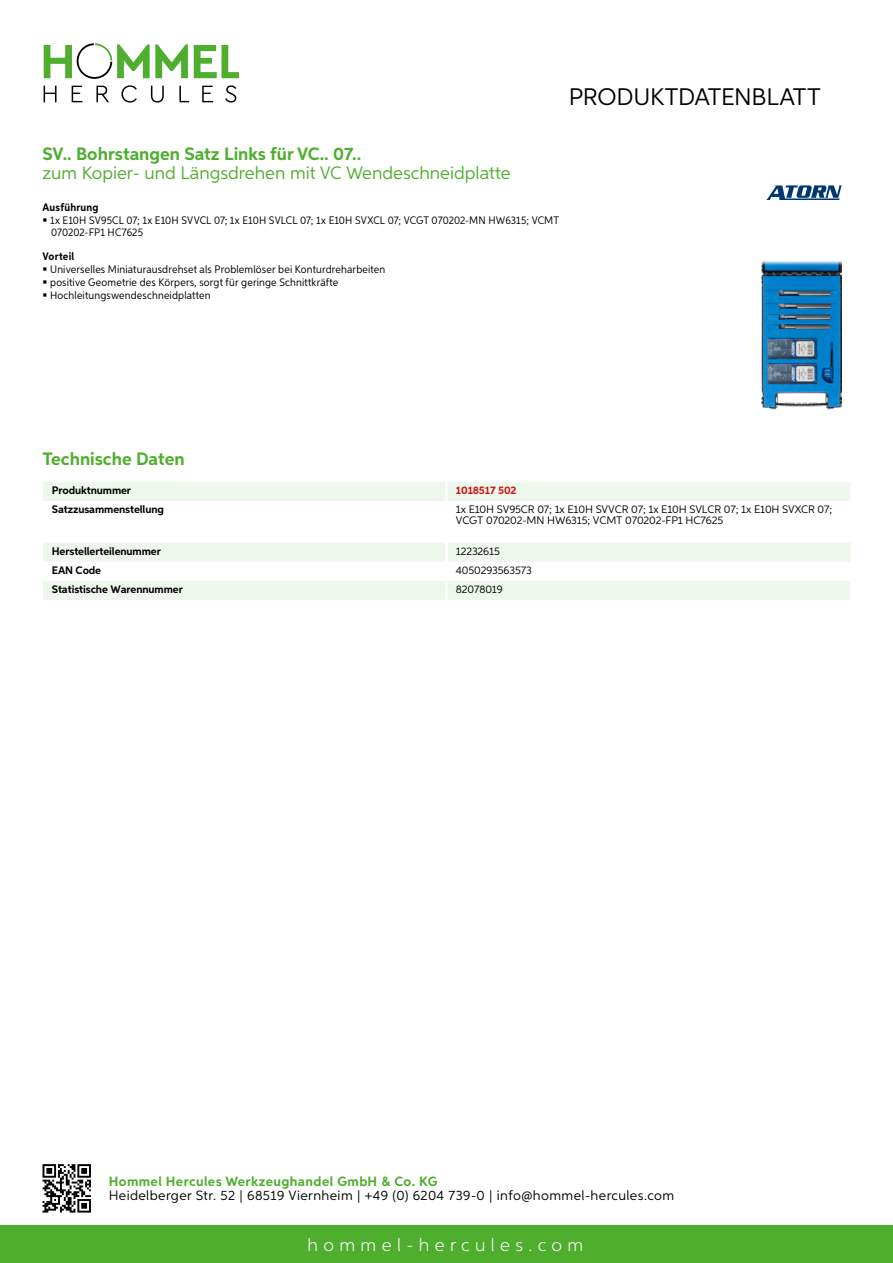
<style>
.page{position:relative;width:893px;height:1263px;background:#fff}
.page>*{position:absolute;margin:0;border:0;box-sizing:border-box;transform-origin:0 0}
.t1{font:24px "Aspira";letter-spacing:-.01em;color:#000}
.t2{font:700 18px "Aspira";color:#50ae2f}
.t3{font:18px "Aspira";color:#50ae2f}
.t4{font:300 18px "Aspira";letter-spacing:.3em;color:#fff}
.t5{font:13.5px "Aspira";letter-spacing:.03em;color:#000}
.t6{font:700 13.5px "Aspira";letter-spacing:.03em;color:#50ae2f}
.t7{font:10.95px/12.8px "Aspira Nar";letter-spacing:.015em;color:#000}
.t8{font:10.95px/10.9px "Aspira";letter-spacing:-.01em;color:#000}
.t9{font:700 10.95px "Aspira";letter-spacing:-.01em;color:#000}
.t10{font:700 10.95px "Aspira Nar";letter-spacing:.02em;color:#000}
.t11{font:700 10.95px "Aspira";letter-spacing:-.01em;color:#cd1013}
</style>
<div class="page">
<div style="left:0;top:1226px;width:893px;height:37px;background:#50ae2f"></div>
<svg style="left:43px;top:1164px;width:48px;height:48px"></svg>
<svg style="left:194px;top:45px;width:45px;height:33px"></svg>
<svg style="left:44px;top:43px;width:144px;height:36px"></svg>
<svg style="left:44px;top:86px;width:13px;height:16px"></svg>
<svg style="left:72px;top:86px;width:10px;height:16px"></svg>
<svg style="left:96px;top:86px;width:13px;height:16px"></svg>
<svg style="left:121px;top:85px;width:16px;height:18px"></svg>
<svg style="left:151px;top:86px;width:13px;height:17px"></svg>
<svg style="left:179px;top:86px;width:10px;height:16px"></svg>
<svg style="left:202px;top:86px;width:11px;height:16px"></svg>
<svg style="left:225px;top:85px;width:11px;height:18px"></svg>
<div style="left:43px;top:482px;width:807px;height:19px;background:#eef7eb"></div>
<svg style="left:43px;top:543px;width:807px;height:57px"></svg>
<hr style="left:445px;top:581px;width:3px;height:19px;background:#fff">
<img style="left:761px;top:261px;width:81px;height:148px">
<svg style="left:766px;top:185px;width:76px;height:15px"></svg>
<h1 class="t1" style="left:569px;top:82px;width:253px">Produktdatenblatt</h1>
<h2 class="t2" style="left:43px;top:142px;width:320px">SV.. Bohrstangen Satz Links für VC.. 07..</h2>
<h2 class="t3" style="left:43px;top:162px;width:470px">zum Kopier- und Längsdrehen mit VC Wendeschneidplatte</h2>
<p class="t10" style="left:43px;top:201px;width:58px">Ausführung</p>
<p class="t7" style="left:50px;top:214px;width:510px;line-height:12px">1x E10H SV95CL 07; 1x E10H SVVCL 07; 1x E10H SVLCL 07; 1x E10H SVXCL 07; VCGT 070202-MN HW6315; VCMT<br>070202-FP1 HC7625</p>
<p class="t10" style="left:43px;top:250px;width:33px">Vorteil</p>
<p class="t7" style="left:50px;top:263px;width:337px">Universelles Miniaturausdrehset als Problemlöser bei Konturdreharbeiten positive Geometrie des Körpers, sorgt für geringe Schnittkräfte<br>Hochleitungswendeschneidplatten</p>
<h2 class="t2" style="left:43px;top:448px;width:144px">Technische Daten</h2>
<p class="t9" style="left:52px;top:483px;width:81px">Produktnummer</p>
<p class="t11" style="left:456px;top:483px;width:62px">1018517 502</p>
<p class="t9" style="left:52px;top:502px;width:114px">Satzzusammenstellung</p>
<p class="t8" style="left:456px;top:503px;width:378px">1x E10H SV95CR 07; 1x E10H SVVCR 07; 1x E10H SVLCR 07; 1x E10H SVXCR 07;<br>VCGT 070202-MN HW6315; VCMT 070202-FP1 HC7625</p>
<p class="t9" style="left:52px;top:544px;width:111px">Herstellerteilenummer</p>
<p class="t8" style="left:456px;top:545px;width:46px">12232615</p>
<p class="t9" style="left:52px;top:563px;width:51px">EAN Code</p>
<p class="t8" style="left:456px;top:564px;width:78px">4050293563573</p>
<p class="t9" style="left:52px;top:582px;width:132px">Statistische Warennummer</p>
<p class="t8" style="left:456px;top:583px;width:48px">82078019</p>
<p class="t6" style="left:109px;top:1172px;width:330px">Hommel Hercules Werkzeughandel GmbH &amp; Co. KG</p>
<p class="t5" style="left:109px;top:1187px;width:567px">Heidelberger Str. 52 | 68519 Viernheim | +49 (0) 6204 739-0 | info@hommel-hercules.com</p>
<h2 class="t4" style="left:307px;top:1234px;width:277px">hommel-hercules.com</h2>
</div>
